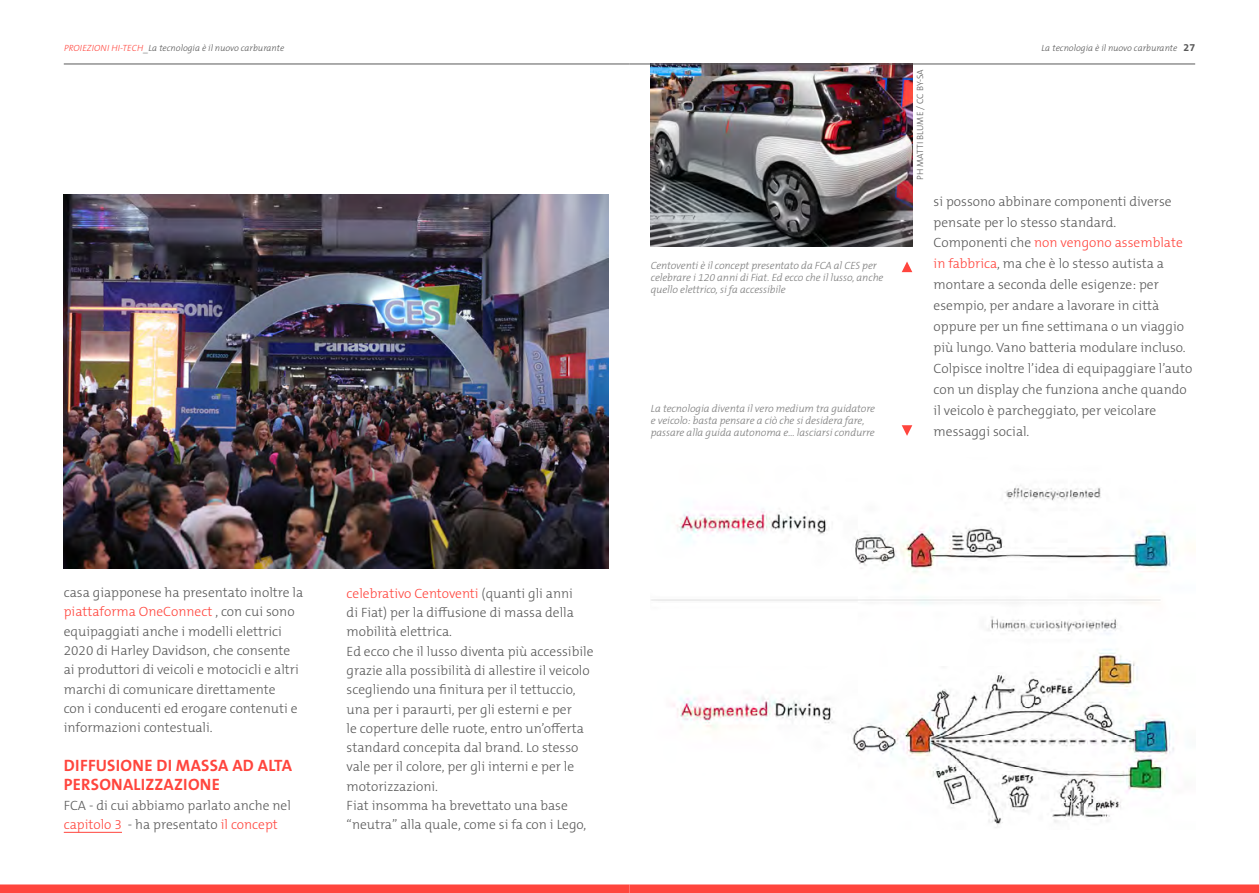
<style>
.page{position:relative;width:1259px;height:893px;background:#fff}
.page>*{position:absolute;margin:0;border:0;box-sizing:border-box;transform-origin:0 0}
.t1{font:700 16.5px/19.4px "The Mix B W7";letter-spacing:.015em;color:#ff453d}
.t2{font:300 13.5px/19.4px "The Mix B W3";color:#595959}
.t3{font:italic 300 10.5px/12px "The Mix B W3";letter-spacing:-.01em;color:#7d7d7d}
.t4{font:italic 300 9px "The Mix B W3";color:#595959}
.t5{font:300 9px "The Mix B W3";letter-spacing:.005em;color:#595959}
.s1{color:#ff453d}
.s2{font-family:"The Mix B W7";font-weight:700;font-style:normal;font-size:10.5px}
</style>
<div class="page">
<div style="left:629px;top:884px;width:630px;height:9px;background:#ff453d"></div>
<div style="left:0;top:884px;width:629px;height:9px;background:#ff453d"></div>
<hr style="left:64px;top:832px;width:58px;height:1px;background:#ff453d">
<img style="left:64px;top:195px;width:544px;height:373px">
<img style="left:651px;top:485px;width:523px;height:343px">
<img style="left:651px;top:65px;width:262px;height:181px">
<svg style="left:902px;top:261px;width:10px;height:11px"></svg>
<svg style="left:901px;top:425px;width:11px;height:11px"></svg>
<hr style="left:64px;top:64px;width:565px;height:1px;background:#595959">
<hr style="left:629px;top:64px;width:566px;height:1px;background:#595959">
<p class="t4" style="left:64px;top:43px;width:222px"><span class="s1">PROIEZIONI HI-TECH</span>_La tecnologia è il nuovo carburante</p>
<p class="t3" style="left:651px;top:260px;width:234px">Centoventi è il concept presentato da FCA al CES per celebrare i 120 anni di Fiat. Ed ecco che il lusso, anche quello elettrico, si fa accessibile</p>
<p class="t3" style="left:651px;top:402px;width:226px">La tecnologia diventa il vero medium tra guidatore e veicolo: basta pensare a ciò che si desidera fare, passare alla guida autonoma e... lasciarsi condurre</p>
<p class="t5" style="left:914px;top:180px;width:113px;rotate:-90deg">PH MATTI BLUME / CC BY-SA</p>
<p class="t4" style="left:1041px;top:43px;width:155px">La tecnologia è il nuovo carburante <span class="s2">27</span></p>
<p class="t2" style="left:933px;top:191px;width:260px;line-height:20.9px">si possono abbinare componenti diverse pensate per lo stesso standard.<br>Componenti che <span class="s1">non vengono assemblate in fabbrica</span>, ma che è lo stesso autista a montare a seconda delle esigenze: per esempio, per andare a lavorare in città oppure per un fine settimana o un viaggio più lungo. Vano batteria modulare incluso.<br>Colpisce inoltre l’idea di equipaggiare l’auto con un display che funziona anche quando il veicolo è parcheggiato, per veicolare messaggi social.</p>
<p class="t2" style="left:64px;top:583px;width:241px">casa giapponese ha presentato inoltre la <span class="s1">piattaforma OneConnect</span> , con cui sono equipaggiati anche i modelli elettrici 2020 di Harley Davidson, che consente ai produttori di veicoli e motocicli e altri marchi di comunicare direttamente<br>con i conducenti ed erogare contenuti e informazioni contestuali.</p>
<p class="t1" style="left:64px;top:756px;width:230px">DIFFUSIONE DI MASSA AD ALTA<br>PERSONALIZZAZIONE</p>
<p class="t2" style="left:64px;top:796px;width:229px">FCA - di cui abbiamo parlato anche nel <span class="s1">capitolo 3</span> - ha presentato <span class="s1">il concept</span></p>
<p class="t2" style="left:347px;top:584px;width:248px"><span class="s1">celebrativo Centoventi</span> (quanti gli anni<br>di Fiat) per la diffusione di massa della mobilità elettrica.<br>Ed ecco che il lusso diventa più accessibile grazie alla possibilità di allestire il veicolo scegliendo una finitura per il tettuccio, una per i paraurti, per gli esterni e per<br>le coperture delle ruote, entro un’offerta standard concepita dal brand. Lo stesso vale per il colore, per gli interni e per le motorizzazioni.<br>Fiat insomma ha brevettato una base “neutra” alla quale, come si fa con i Lego,</p>
</div>
